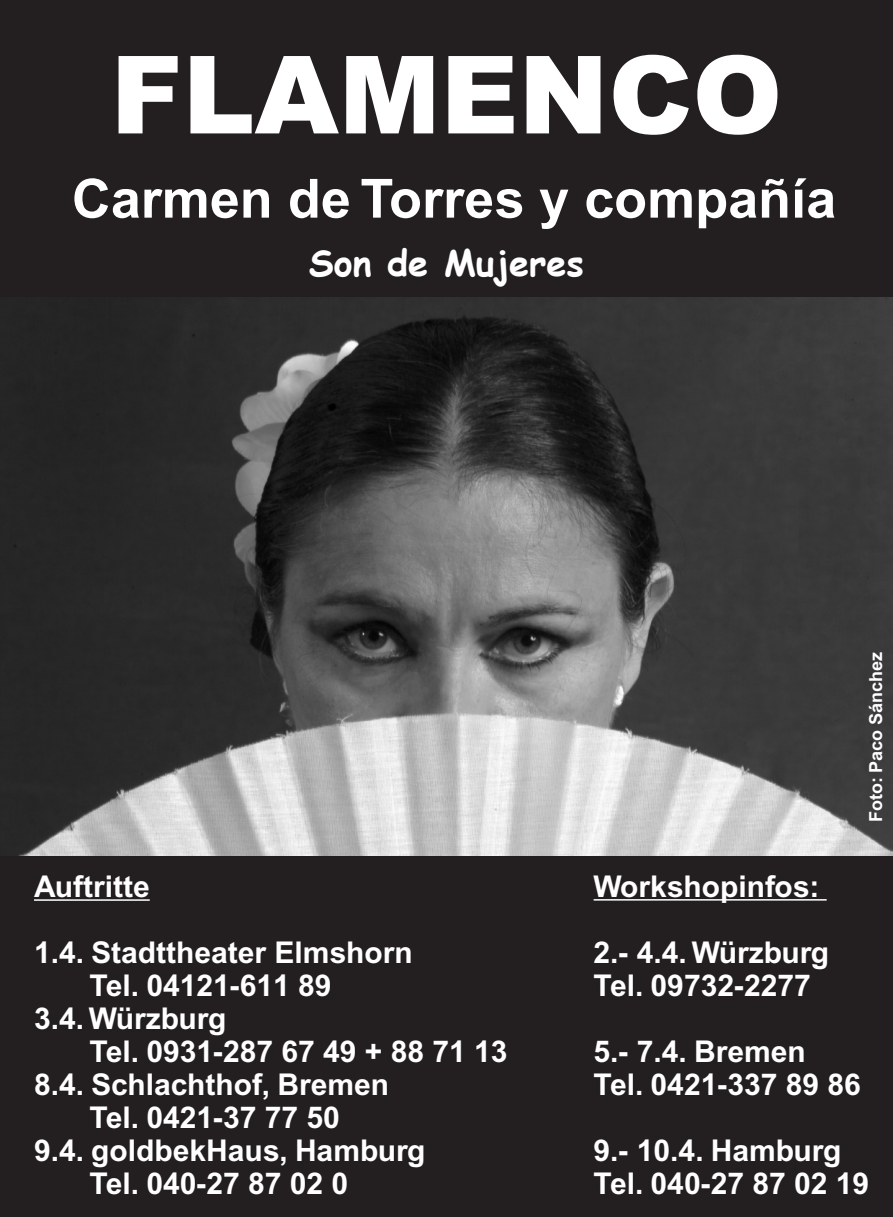
<style>
.page{position:relative;width:893px;height:1217px;background:#fff}
.page>*{position:absolute;margin:0;border:0;box-sizing:border-box;transform-origin:0 0}
.t1{font:900 108px "Arial";color:#fff}
.t2{font:700 54px "Arial";color:#fff}
.t3{font:700 36px "Comic Sans MS";color:#fff}
.t4{font:700 30px/33px "Arial";color:#fff}
.t5{font:700 18px "Arial";color:#fff}
</style>
<div class="page">
<div style="left:1px;top:0;width:892px;height:1216px;background:#231f20"></div>
<img style="left:0;top:298px;width:893px;height:556px">
<hr style="left:34px;top:899px;width:116px;height:1px;background:#fff">
<hr style="left:594px;top:898px;width:233px;height:2px;background:#fff">
<p class="t1" style="left:111px;top:16px;width:673px">FLAMENCO</p>
<p class="t2" style="left:72px;top:167px;width:766px">Carmen de Torres y compañía</p>
<p class="t3" style="left:309px;top:236px;width:277px">Son de Mujeres</p>
<p class="t5" style="left:865px;top:821px;width:171px;rotate:-90deg">Foto: Paco Sánchez</p>
<p class="t4" style="left:34px;top:870px;width:117px">Auftritte</p>
<p class="t4" style="left:34px;top:936px;width:380px">1.4. Stadttheater Elmshorn</p>
<p class="t4" style="left:89px;top:969px;width:244px">Tel. 04121-611 89</p>
<p class="t4" style="left:34px;top:1002px;width:194px">3.4. Würzburg</p>
<p class="t4" style="left:89px;top:1035px;width:420px">Tel. 0931-287 67 49 + 88 71 13</p>
<p class="t4" style="left:34px;top:1068px;width:357px">8.4. Schlachthof, Bremen</p>
<p class="t4" style="left:89px;top:1101px;width:252px">Tel. 0421-37 77 50</p>
<p class="t4" style="left:34px;top:1134px;width:393px">9.4. goldbekHaus, Hamburg</p>
<p class="t4" style="left:89px;top:1167px;width:260px">Tel. 040-27 87 02 0</p>
<p class="t4" style="left:594px;top:869px;width:227px">Workshopinfos:</p>
<p class="t4" style="left:594px;top:935px;width:237px">2.- 4.4. Würzburg<br>Tel. 09732-2277</p>
<p class="t4" style="left:594px;top:1034px;width:269px">5.- 7.4. Bremen<br>Tel. 0421-337 89 86</p>
<p class="t4" style="left:594px;top:1133px;width:277px">9.- 10.4. Hamburg<br>Tel. 040-27 87 02 19</p>
</div>
